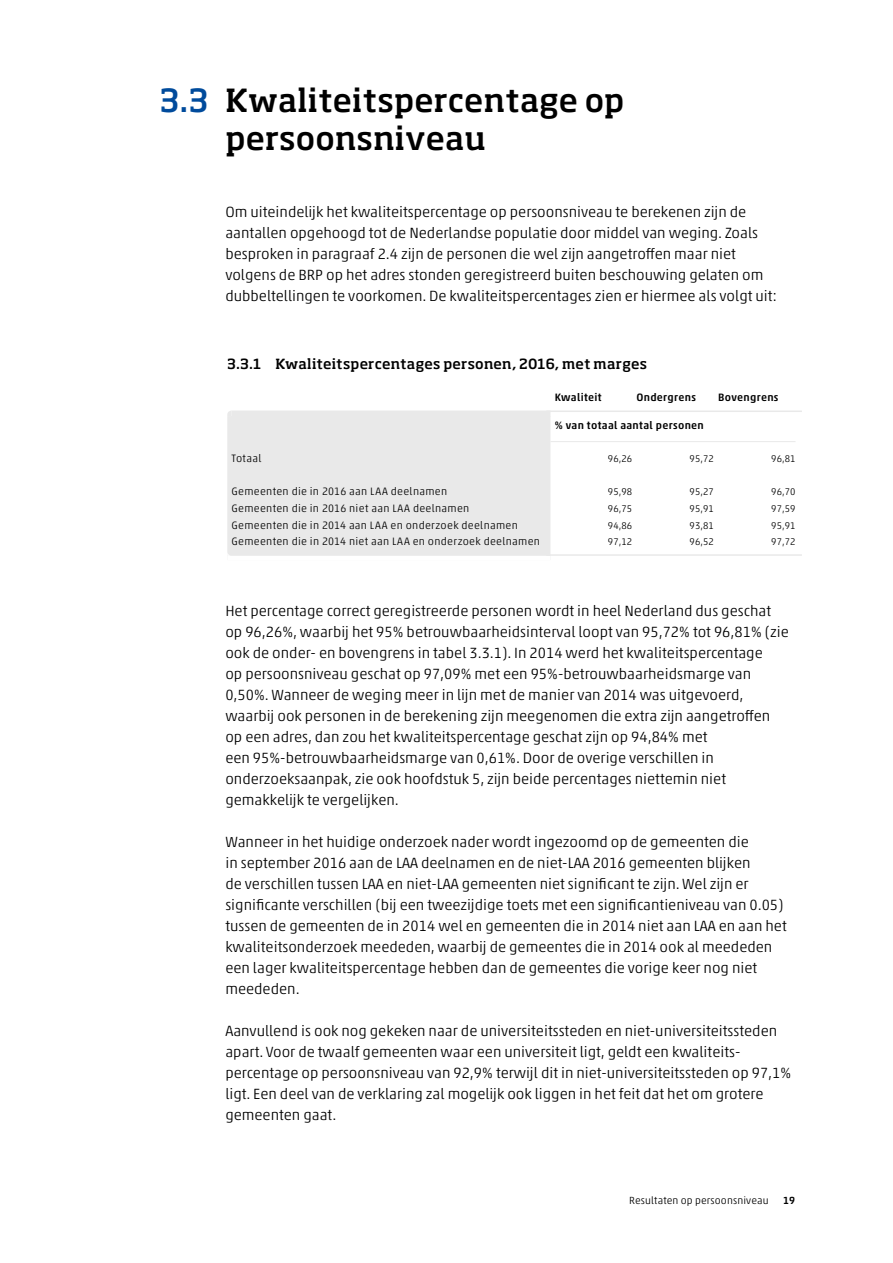
<style>
.page{position:relative;width:893px;height:1263px;background:#fff}
.page>*{position:absolute;margin:0;border:0;box-sizing:border-box;transform-origin:0 0}
.t1{font:500 31.5px/37.5px "Soho Pro";letter-spacing:.005em;color:#000}
.t2{font:300 15px/21px "Akko Pro";color:#000}
.t3{font:500 13.8px "Soho Pro";letter-spacing:.015em;color:#000}
.t4{font:300 10.8px "Akko Pro";letter-spacing:.025em;color:#000}
.t5{font:500 10.8px "Akko Pro";letter-spacing:.03em;color:#000}
.t6{font:300 10.5px "Akko Pro";letter-spacing:.01em;color:#000}
.t7{font:500 10.5px "Akko Pro";color:#000}
.t8{font:300 9.75px "Akko Pro";letter-spacing:.005em;color:#000}
.s1{color:#004b9c}
</style>
<div class="page">
<div style="left:227px;top:416px;width:323px;height:140px;background:#e9e9e9"></div>
<div style="left:232px;top:410px;width:318px;height:6px;background:#e9e9e9"></div>
<svg style="left:227px;top:411px;width:5px;height:5px"></svg>
<hr style="left:546px;top:410px;width:256px;height:2px;background:#e9e9e9">
<hr style="left:550px;top:441px;width:245px;height:1px;background:#e9e9e9">
<svg style="left:227px;top:551px;width:5px;height:5px"></svg>
<hr style="left:546px;top:554px;width:256px;height:2px;background:#e9e9e9">
<h1 class="t1" style="left:225px;top:80px;width:400px;text-indent:-66px"><span class="s1">3.3</span> Kwaliteitspercentage op persoonsniveau</h1>
<p class="t2" style="left:225px;top:201px;width:553px">Om uiteindelijk het kwaliteitspercentage op persoonsniveau te berekenen zijn de aantallen opgehoogd tot de Nederlandse populatie door middel van weging. Zoals besproken in paragraaf 2.4 zijn de personen die wel zijn aangetroffen maar niet volgens de BRP op het adres stonden geregistreerd buiten beschouwing gelaten om dubbeltellingen te voorkomen. De kwaliteitspercentages zien er hiermee als volgt uit:</p>
<p class="t3" style="left:227px;top:354px;width:421px">3.3.1 Kwaliteitspercentages personen, 2016, met marges</p>
<p class="t5" style="left:555px;top:391px;width:49px">Kwaliteit</p>
<p class="t5" style="left:636px;top:391px;width:61px">Ondergrens</p>
<p class="t5" style="left:718px;top:391px;width:62px">Bovengrens</p>
<p class="t5" style="left:555px;top:418px;width:151px">% van totaal aantal personen</p>
<p class="t4" style="left:232px;top:452px;width:31px">Totaal</p>
<p class="t8" style="left:608px;top:453px;width:26px">96,26</p>
<p class="t8" style="left:690px;top:453px;width:26px">95,72</p>
<p class="t8" style="left:771px;top:453px;width:26px">96,81</p>
<p class="t4" style="left:232px;top:485px;width:217px">Gemeenten die in 2016 aan LAA deelnamen</p>
<p class="t8" style="left:608px;top:486px;width:26px">95,98</p>
<p class="t8" style="left:690px;top:486px;width:26px">95,27</p>
<p class="t8" style="left:771px;top:486px;width:26px">96,70</p>
<p class="t4" style="left:232px;top:502px;width:239px">Gemeenten die in 2016 niet aan LAA deelnamen</p>
<p class="t8" style="left:608px;top:503px;width:26px">96,75</p>
<p class="t8" style="left:690px;top:503px;width:26px">95,91</p>
<p class="t8" style="left:771px;top:503px;width:26px">97,59</p>
<p class="t4" style="left:232px;top:518px;width:288px">Gemeenten die in 2014 aan LAA en onderzoek deelnamen</p>
<p class="t8" style="left:608px;top:519px;width:26px">94,86</p>
<p class="t8" style="left:690px;top:519px;width:26px">93,81</p>
<p class="t8" style="left:771px;top:519px;width:26px">95,91</p>
<p class="t4" style="left:232px;top:535px;width:310px">Gemeenten die in 2014 niet aan LAA en onderzoek deelnamen</p>
<p class="t8" style="left:608px;top:536px;width:26px">97,12</p>
<p class="t8" style="left:690px;top:536px;width:26px">96,52</p>
<p class="t8" style="left:771px;top:536px;width:26px">97,72</p>
<p class="t2" style="left:225px;top:600px;width:565px">Het percentage correct geregistreerde personen wordt in heel Nederland dus geschat op 96,26%, waarbij het 95% betrouwbaarheidsinterval loopt van 95,72% tot 96,81% (zie ook de onder- en bovengrens in tabel 3.3.1). In 2014 werd het kwaliteitspercentage<br>op persoonsniveau geschat op 97,09% met een 95%-betrouwbaarheidsmarge van 0,50%. Wanneer de weging meer in lijn met de manier van 2014 was uitgevoerd, waarbij ook personen in de berekening zijn meegenomen die extra zijn aangetroffen op een adres, dan zou het kwaliteitspercentage geschat zijn op 94,84% met<br>een 95%-betrouwbaarheidsmarge van 0,61%. Door de overige verschillen in onderzoeksaanpak, zie ook hoofdstuk 5, zijn beide percentages niettemin niet gemakkelijk te vergelijken.</p>
<p class="t2" style="left:225px;top:831px;width:563px">Wanneer in het huidige onderzoek nader wordt ingezoomd op de gemeenten die<br>in september 2016 aan de LAA deelnamen en de niet-LAA 2016 gemeenten blijken<br>de verschillen tussen LAA en niet-LAA gemeenten niet significant te zijn. Wel zijn er significante verschillen (bij een tweezijdige toets met een significantieniveau van 0.05) tussen de gemeenten de in 2014 wel en gemeenten die in 2014 niet aan LAA en aan het kwaliteitsonderzoek meededen, waarbij de gemeentes die in 2014 ook al meededen een lager kwaliteitspercentage hebben dan de gemeentes die vorige keer nog niet meededen.</p>
<p class="t2" style="left:225px;top:1020px;width:567px">Aanvullend is ook nog gekeken naar de universiteitssteden en niet-universiteitssteden apart. Voor de twaalf gemeenten waar een universiteit ligt, geldt een kwaliteits&shy;percentage op persoonsniveau van 92,9% terwijl dit in niet-universiteitssteden op 97,1% ligt. Een deel van de verklaring zal mogelijk ook liggen in het feit dat het om grotere gemeenten gaat.</p>
<p class="t6" style="left:629px;top:1194px;width:141px">Resultaten op persoonsniveau</p>
<p class="t7" style="left:783px;top:1194px;width:14px">19</p>
</div>
